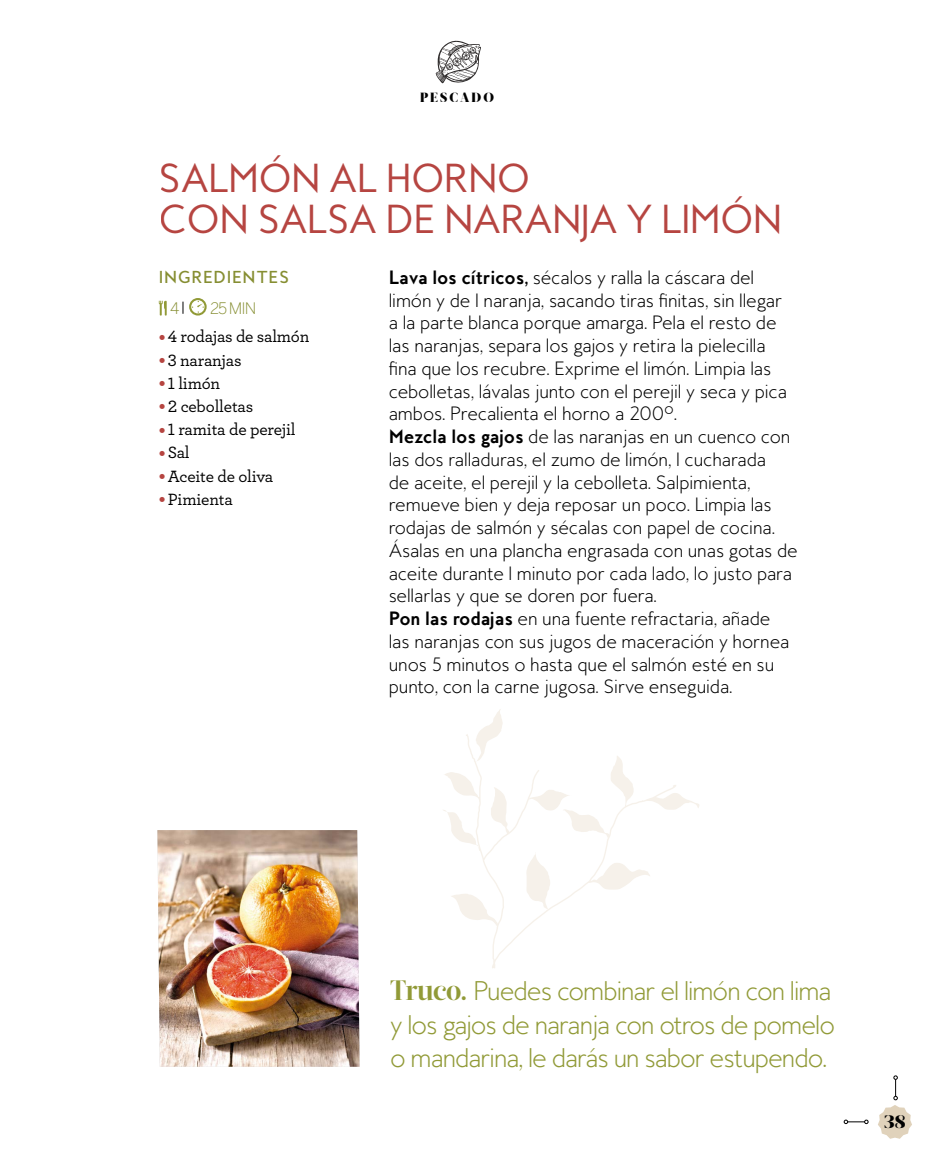
<style>
.page{position:relative;width:943px;height:1166px;background:#fff}
.page>*{position:absolute;margin:0;border:0;box-sizing:border-box;transform-origin:0 0}
.t1{font:36.75px/40.2px "MB Empire";letter-spacing:-.02em;color:#b64541}
.t2{font:300 24.5px/33.2px "MB Empire";letter-spacing:-.04em;color:#919a37}
.t3{font:300 17.5px/22.8px "MB Empire";letter-spacing:-.005em;color:#000}
.t4{font:17.5px "Breve Display Stencil";color:#000}
.t5{font:17.15px "Archer Medium LF";letter-spacing:-.01em;color:#000}
.t6{font:500 15.75px "MB Empire";letter-spacing:.04em;color:#868e32}
.t7{font:300 15.75px "Benton Sans";color:#868e32}
.t8{font:900 13.3px "Acta Display";letter-spacing:.155em;color:#000}
.s1{font-weight:700}
.s2{font-family:"Circular Std";font-size:12.25px;color:#b64541}
.s3{font-family:"Acta Display";font-weight:700;font-size:28px}
</style>
<div class="page">
<svg style="left:843px;top:1119px;width:25px;height:5px"></svg>
<svg style="left:878px;top:1075px;width:34px;height:64px"></svg>
<svg style="left:159px;top:300px;width:8px;height:15px"></svg>
<svg style="left:183px;top:298px;width:24px;height:17px"></svg>
<svg style="left:445px;top:734px;width:254px;height:234px"></svg>
<svg style="left:443px;top:809px;width:35px;height:37px"></svg>
<svg style="left:475px;top:709px;width:28px;height:52px"></svg>
<img style="left:157px;top:830px;width:202px;height:237px">
<svg style="left:435px;top:40px;width:46px;height:44px"></svg>
<p class="t8" style="left:420px;top:89px;width:75px">PESCADO</p>
<h1 class="t1" style="left:159px;top:158px;width:625px">SALMÓN AL HORNO<br>CON SALSA DE NARANJA Y LIMÓN</h1>
<p class="t3" style="left:389px;top:266px;width:410px"><span class="s1">Lava los cítricos,</span> sécalos y ralla la cáscara del limón y de 1 naranja, sacando tiras finitas, sin llegar<br>a la parte blanca porque amarga. Pela el resto de las naranjas, separa los gajos y retira la pielecilla fina que los recubre. Exprime el limón. Limpia las cebolletas, lávalas junto con el perejil y seca y pica ambos. Precalienta el horno a 200º.<br><span class="s1">Mezcla los gajos</span> de las naranjas en un cuenco con las dos ralladuras, el zumo de limón, 1 cucharada<br>de aceite, el perejil y la cebolleta. Salpimienta, remueve bien y deja reposar un poco. Limpia las rodajas de salmón y sécalas con papel de cocina.<br>Ásalas en una plancha engrasada con unas gotas de aceite durante 1 minuto por cada lado, lo justo para sellarlas y que se doren por fuera.<br><span class="s1">Pon las rodajas</span> en una fuente refractaria, añade<br>las naranjas con sus jugos de maceración y hornea unos 5 minutos o hasta que el salmón esté en su punto, con la carne jugosa. Sirve enseguida.</p>
<p class="t6" style="left:159px;top:266px;width:132px">INGREDIENTES</p>
<p class="t7" style="left:170px;top:299px;width:11px">4</p>
<p class="t7" style="left:210px;top:299px;width:48px">25 MIN</p>
<p class="t5" style="left:159px;top:326px;width:152px"><span class="s2">•</span> 4 rodajas de salmón</p>
<p class="t5" style="left:159px;top:349px;width:84px"><span class="s2">•</span> 3 naranjas</p>
<p class="t5" style="left:159px;top:372px;width:63px"><span class="s2">•</span> 1 limón</p>
<p class="t5" style="left:159px;top:396px;width:96px"><span class="s2">•</span> 2 cebolletas</p>
<p class="t5" style="left:159px;top:419px;width:138px"><span class="s2">•</span> 1 ramita de perejil</p>
<p class="t5" style="left:159px;top:442px;width:32px"><span class="s2">•</span> Sal</p>
<p class="t5" style="left:159px;top:465px;width:116px"><span class="s2">•</span> Aceite de oliva</p>
<p class="t5" style="left:159px;top:488px;width:75px"><span class="s2">•</span> Pimienta</p>
<h2 class="t2" style="left:390px;top:974px;width:446px"><span class="s3">Truco.</span> Puedes combinar el limón con lima y los gajos de naranja con otros de pomelo o mandarina, le darás un sabor estupendo.</h2>
<p class="t4" style="left:884px;top:1111px;width:23px">38</p>
</div>
